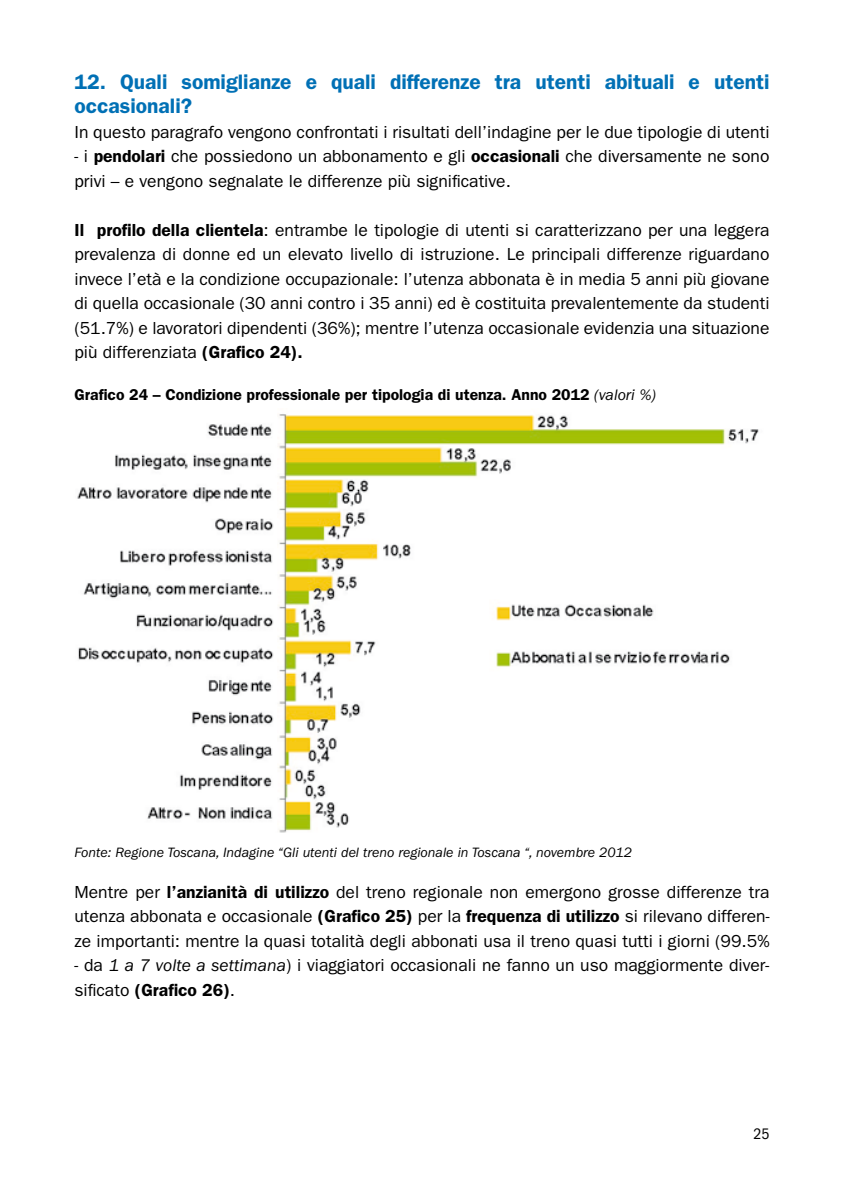
<style>
.page{position:relative;width:844px;height:1191px;background:#fff}
.page>*{position:absolute;margin:0;border:0;box-sizing:border-box;transform-origin:0 0}
.t1{font:600 21px/24.5px "ITC Franklin Gothic Std";color:#0070b5}
.t2{font:17.5px/24.5px "ITC Franklin Gothic Std";color:#000}
.t3{font:600 15.75px "ITC Franklin Gothic Std";color:#000}
.t4{font:condensed 15.75px "ITC Franklin Gothic Std";color:#000}
.t5{font:italic 14px "ITC Franklin Gothic Std";color:#000}
.s1{font-weight:600}
.s2{font-weight:400;font-style:italic}
.s3{font-style:italic}
</style>
<div class="page">
<img style="left:77px;top:414px;width:682px;height:419px">
<p class="t1" style="left:74px;top:69px;width:696px">12. Quali somiglianze e quali differenze tra utenti abituali e utenti occasionali?</p>
<p class="t2" style="left:74px;top:120px;width:696px">In questo paragrafo vengono confrontati i risultati dell’indagine per le due tipologie di utenti</p>
<p class="t2" style="left:74px;top:144px;width:696px">- i <span class="s1">pendolari</span> che possiedono un abbonamento e gli <span class="s1">occasionali</span> che diversamente ne sono privi – e vengono segnalate le differenze più significative.</p>
<p class="t2" style="left:74px;top:218px;width:696px;text-align:justify"><span class="s1">Il profilo della clientela</span>: entrambe le tipologie di utenti si caratterizzano per una leggera prevalenza di donne ed un elevato livello di istruzione. Le principali differenze riguardano invece l’età e la condizione occupazionale: l’utenza abbonata è in media 5 anni più giovane di quella occasionale (30 anni contro i 35 anni) ed è costituita prevalentemente da studenti (51.7%) e lavoratori dipendenti (36%); mentre l’utenza occasionale evidenzia una situazione più differenziata <span class="s1">(Grafico 24).</span></p>
<p class="t3" style="left:74px;top:386px;width:583px">Grafico 24 – Condizione professionale per tipologia di utenza. Anno 2012 <span class="s2">(valori %)</span></p>
<p class="t5" style="left:74px;top:845px;width:559px">Fonte: Regione Toscana, Indagine “Gli utenti del treno regionale in Toscana “, novembre 2012</p>
<p class="t2" style="left:74px;top:879px;width:696px;text-align:justify">Mentre per <span class="s1">l’anzianità di utilizzo</span> del treno regionale non emergono grosse differenze tra utenza abbonata e occasionale <span class="s1">(Grafico 25)</span> per la <span class="s1">frequenza di utilizzo</span> si rilevano differen&shy;ze importanti: mentre la quasi totalità degli abbonati usa il treno quasi tutti i giorni (99.5%</p>
<p class="t2" style="left:74px;top:953px;width:696px">- da <span class="s3">1 a 7 volte a settimana</span>) i viaggiatori occasionali ne fanno un uso maggiormente diver&shy;sificato <span class="s1">(Grafico 26)</span>.</p>
<p class="t4" style="left:753px;top:1124px;width:18px">25</p>
</div>
